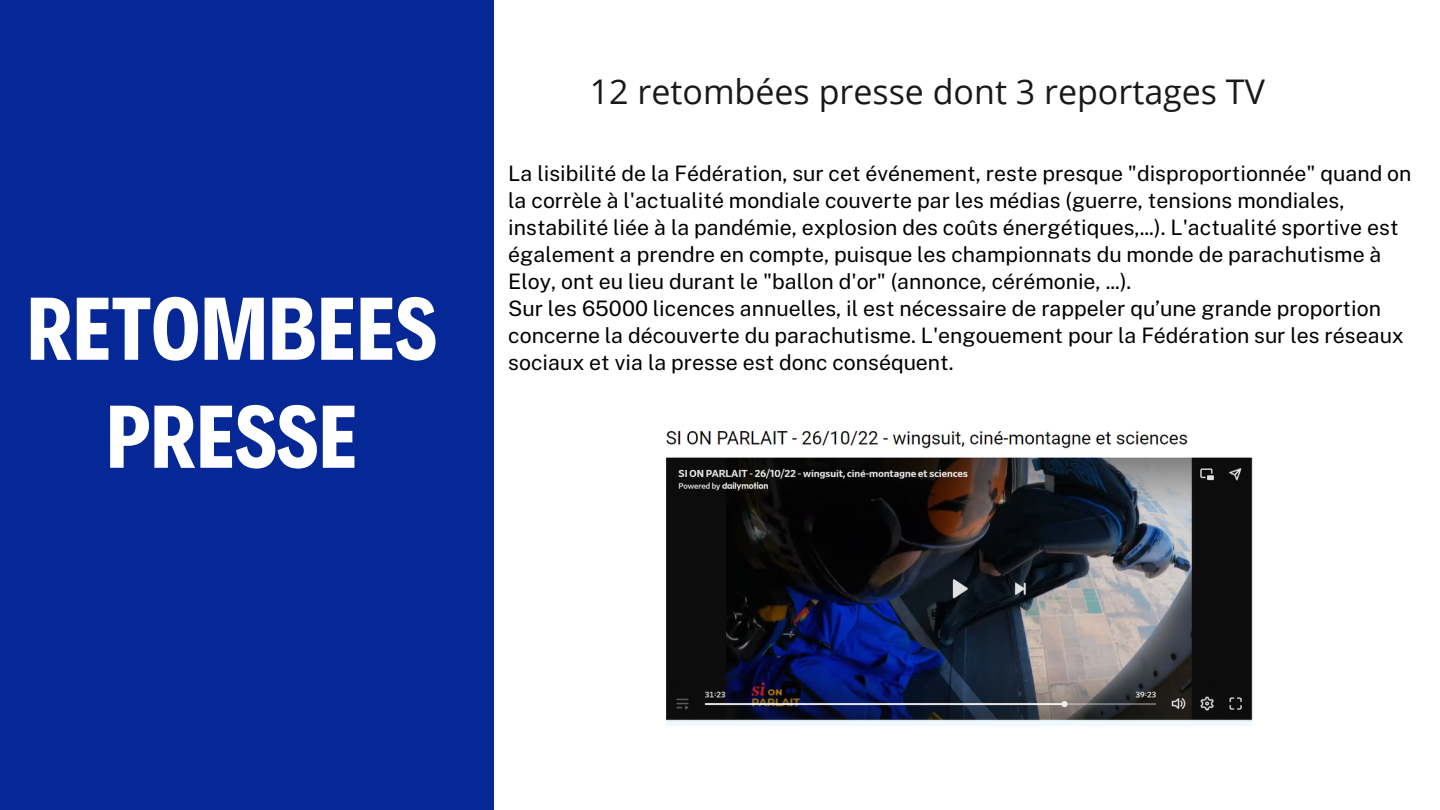
<style>
.page{position:relative;width:1440px;height:810px;background:#fff}
.page>*{position:absolute;margin:0;border:0;box-sizing:border-box;transform-origin:0 0}
.t1{font:700 90px/108px "Decalotype";color:#fff;text-align:center}
.t2{font:34px "Open Sans";color:#191919}
.t3{font:21.3px/27px "Public Sans";color:#000}
</style>
<div class="page">
<div style="left:0;top:0;width:493px;height:810px;background:#052896"></div>
<img style="left:666px;top:431px;width:587px;height:294px">
<h1 class="t1" style="left:26px;top:269px;width:412px">RETOMBEES<br>PRESSE</h1>
<h2 class="t2" style="left:590px;top:68px;width:677px">12 retombées presse dont 3 reportages TV</h2>
<p class="t3" style="left:508px;top:160px;width:905px">La lisibilité de la Fédération, sur cet événement, reste presque "disproportionnée" quand on la corrèle à l'actualité mondiale couverte par les médias (guerre, tensions mondiales, instabilité liée à la pandémie, explosion des coûts énergétiques,...). L'actualité sportive est également a prendre en compte, puisque les championnats du monde de parachutisme à Eloy, ont eu lieu durant le "ballon d'or" (annonce, cérémonie, ...).<br>Sur les 65000 licences annuelles, il est nécessaire de rappeler qu’une grande proportion concerne la découverte du parachutisme. L'engouement pour la Fédération sur les réseaux sociaux et via la presse est donc conséquent.</p>
</div>
